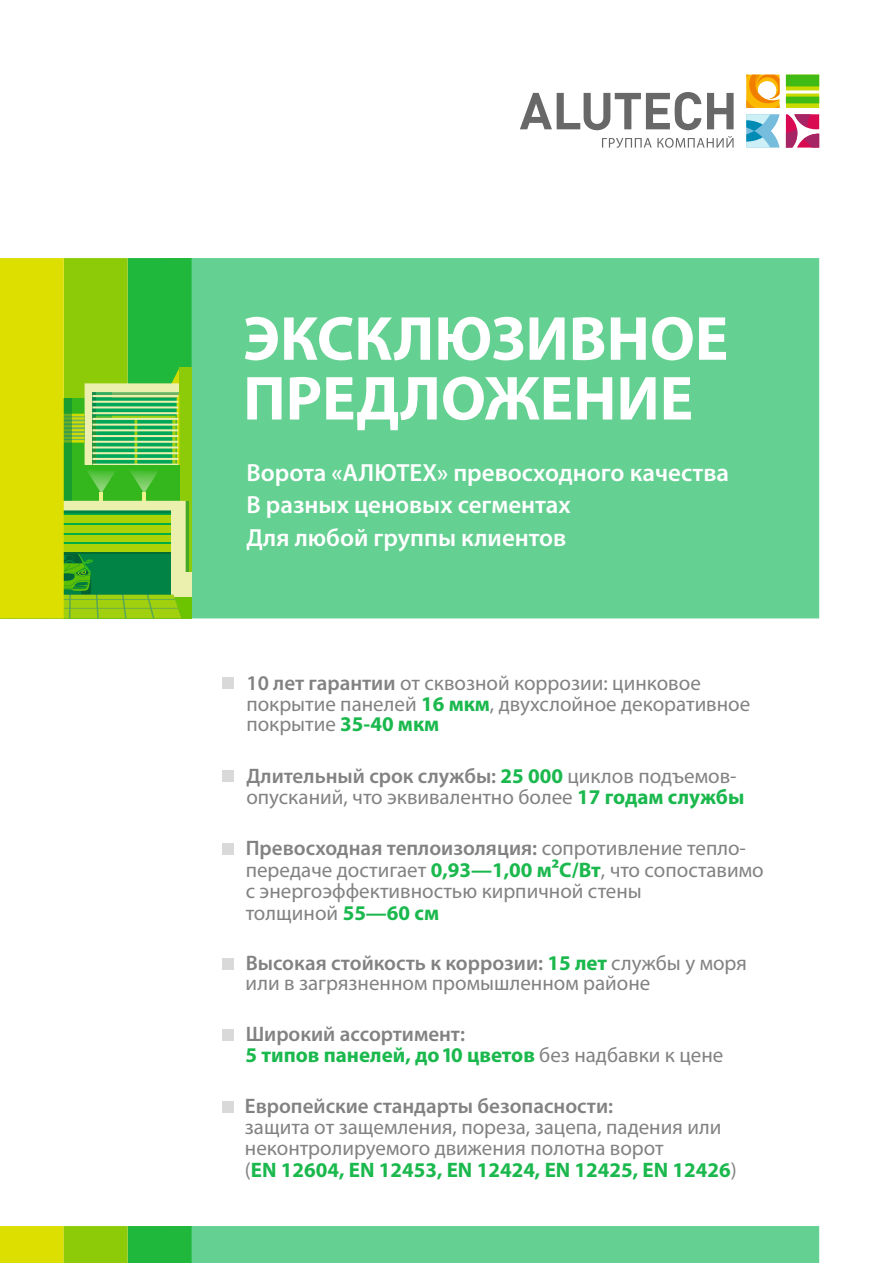
<style>
.page{position:relative;width:893px;height:1263px;background:#fff}
.page>*{position:absolute;margin:0;border:0;box-sizing:border-box;transform-origin:0 0}
.t1{font:700 62.7px/59.7px "Myriad Pro";color:#fff}
.t2{font:600 24.9px/32.5px "Myriad Pro";color:#fff}
.t3{font:21px/20.9px "Myriad Pro";color:#818281}
.t4{font:700 21px/20.9px "Myriad Pro";color:#1ab84d}
.t5{font:600 21px "Myriad Pro";color:#818281}
.s1{font-weight:600}
.s2{font-weight:700;color:#1ab84d}
.s3{font-weight:600;color:#818281}
.s4{font-weight:400;color:#818281}
</style>
<div class="page">
<div style="left:192px;top:258px;width:627px;height:360px;background:#64d091"></div>
<svg style="left:786px;top:114px;width:33px;height:34px"></svg>
<svg style="left:746px;top:114px;width:33px;height:34px"></svg>
<svg style="left:786px;top:75px;width:33px;height:33px"></svg>
<svg style="left:746px;top:75px;width:34px;height:33px"></svg>
<svg style="left:520px;top:92px;width:214px;height:38px"></svg>
<svg style="left:602px;top:136px;width:132px;height:12px"></svg>
<div style="left:222px;top:770px;width:12px;height:12px;background:#d9d9da"></div>
<div style="left:222px;top:843px;width:12px;height:12px;background:#d9d9da"></div>
<div style="left:222px;top:958px;width:12px;height:11px;background:#d9d9da"></div>
<div style="left:222px;top:1029px;width:12px;height:12px;background:#d9d9da"></div>
<div style="left:222px;top:1101px;width:12px;height:12px;background:#d9d9da"></div>
<svg style="left:0;top:1226px;width:819px;height:37px;background:#6ccf74"></svg>
<div style="left:222px;top:677px;width:12px;height:12px;background:#d9d9da"></div>
<svg style="left:0;top:258px;width:192px;height:360px;background:#8dca25"></svg>
<h1 class="t1" style="left:243px;top:314px;width:487px">ЭКСКЛЮЗИВНОЕ<br>ПРЕДЛОЖЕНИЕ</h1>
<p class="t2" style="left:246px;top:458px;width:484px">Ворота «АЛЮТЕХ» превосходного качества<br>В разных ценовых сегментах<br>Для любой группы клиентов</p>
<p class="t3" style="left:246px;top:674px;width:505px"><span class="s1">10 лет гарантии</span> от сквозной коррозии: цинковое покрытие панелей <span class="s2">16 мкм</span>, двухслойное декоративное покрытие <span class="s2">35-40 мкм</span></p>
<p class="t3" style="left:246px;top:767px;width:499px"><span class="s1">Длительный срок службы:</span> <span class="s2">25 000</span> циклов подъемов&shy;опусканий, что эквивалентно более <span class="s2">17 годам службы</span></p>
<p class="t3" style="left:246px;top:839px;width:519px;line-height:21.5px"><span class="s1">Превосходная теплоизоляция:</span> сопротивление тепло&shy;передаче достигает <span class="s2">0,93—1,00 м²С/Вт</span>, что сопоставимо с энергоэффективностью кирпичной стены<br>толщиной <span class="s2">55—60 см</span></p>
<p class="t3" style="left:246px;top:954px;width:503px;line-height:20.2px"><span class="s1">Высокая стойкость к коррозии:</span> <span class="s2">15 лет</span> службы у моря или в загрязненном промышленном районе</p>
<p class="t4" style="left:246px;top:1025px;width:479px"><span class="s3">Широкий ассортимент:<br></span>5 типов панелей, до10 цветов <span class="s4">без надбавки к цене</span></p>
<p class="t5" style="left:245px;top:1097px;width:370px">Европейские стандарты безопасности:</p>
<p class="t3" style="left:245px;top:1118px;width:493px;line-height:21.3px">защита от защемления, пореза, зацепа, падения или неконтролируемого движения полотна ворот<br>(<span class="s2">EN 12604, EN 12453, EN 12424, EN 12425, EN 12426</span>)</p>
</div>
